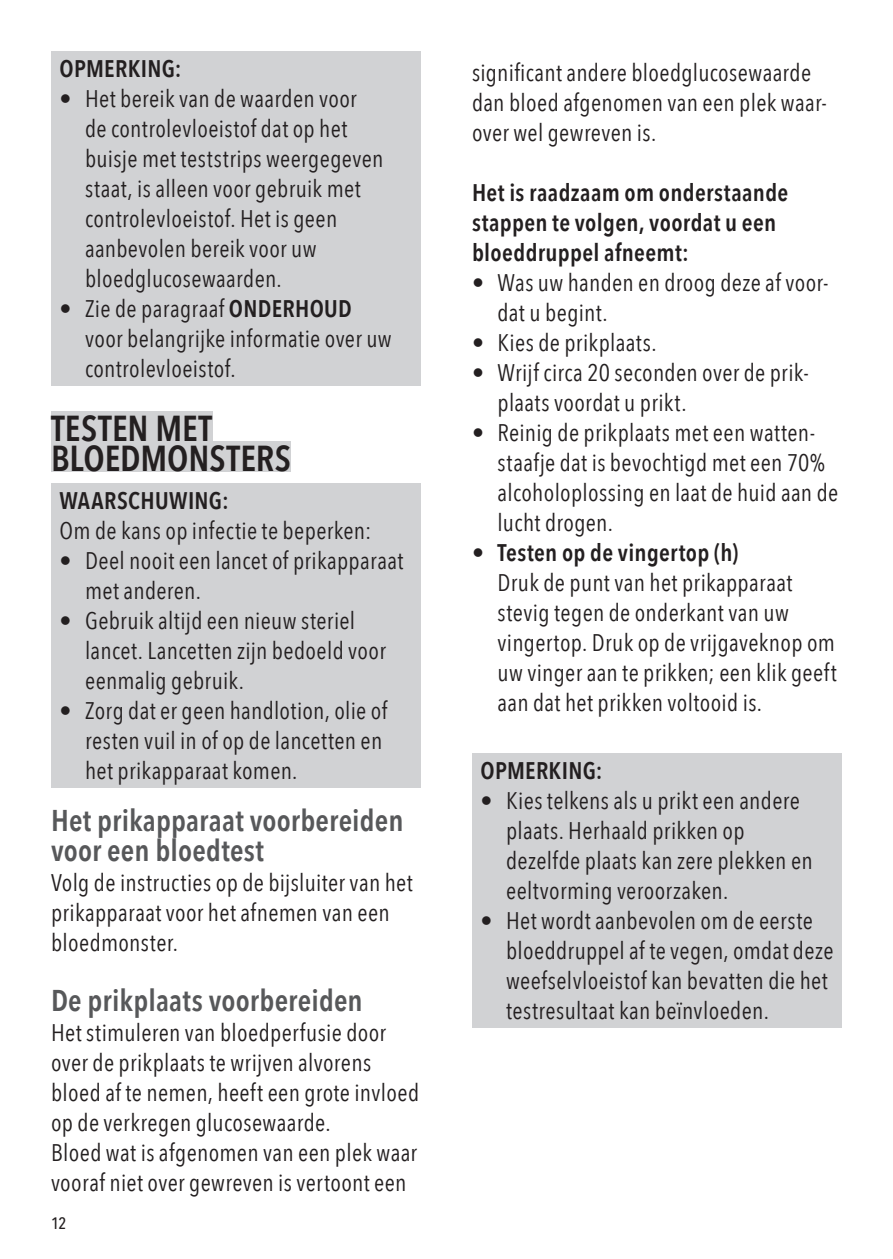
<style>
.page{position:relative;width:893px;height:1259px;background:#fff}
.page>*{position:absolute;margin:0;border:0;box-sizing:border-box;transform-origin:0 0}
.t1{font:600 36px/30px "Avenir Next Condensed";color:#231f20}
.t2{font:600 30px/30px "Avenir Next Condensed";letter-spacing:.005em;color:#57585a}
.t3{font:24px/30px "Avenir Next Condensed";letter-spacing:.015em;color:#231f20}
.t4{font:600 24px/30px "Avenir Next Condensed";letter-spacing:.015em;color:#231f20}
.t5{font:500 16.5px "Avenir Next Condensed";color:#231f20}
.s1{font-weight:600}
</style>
<div class="page">
<div style="left:51px;top:411px;width:161px;height:30px;background:#d1d2d4"></div>
<div style="left:51px;top:441px;width:240px;height:30px;background:#d1d2d4"></div>
<div style="left:51px;top:51px;width:370px;height:334px;background:#d1d2d4"></div>
<div style="left:51px;top:483px;width:370px;height:304px;background:#d1d2d4"></div>
<div style="left:472px;top:753px;width:370px;height:274px;background:#d1d2d4"></div>
<p class="t4" style="left:60px;top:52px;width:124px">OPMERKING:</p>
<p class="t3" style="left:85px;top:85px;width:300px;text-indent:-26px">• Het bereik van de waarden voor de controlevloeistof dat op het buisje met teststrips weergegeven staat, is alleen voor gebruik met controlevloeistof. Het is geen aanbevolen bereik voor uw bloedglucosewaarden.</p>
<p class="t3" style="left:85px;top:295px;width:308px;text-indent:-26px">• Zie de paragraaf <span class="s1">ONDERHOUD </span>voor belangrijke informatie over uw controlevloeistof.</p>
<h1 class="t1" style="left:51px;top:412px;width:241px">TESTEN MET<br>BLOEDMONSTERS</h1>
<p class="t4" style="left:60px;top:484px;width:171px">WAARSCHUWING:</p>
<p class="t3" style="left:60px;top:514px;width:313px">Om de kans op infectie te beperken:</p>
<p class="t3" style="left:85px;top:547px;width:320px;text-indent:-26px">• Deel nooit een lancet of prikapparaat met anderen.</p>
<p class="t3" style="left:85px;top:607px;width:302px;text-indent:-26px">• Gebruik altijd een nieuw steriel lancet. Lancetten zijn bedoeld voor eenmalig gebruik.</p>
<p class="t3" style="left:85px;top:697px;width:304px;text-indent:-26px">• Zorg dat er geen handlotion, olie of resten vuil in of op de lancetten en het prikapparaat komen.</p>
<p class="t2" style="left:51px;top:805px;width:354px">Het prikapparaat voorbereiden voor een bloedtest</p>
<p class="t3" style="left:51px;top:866px;width:363px">Volg de instructies op de bijsluiter van het prikapparaat voor het afnemen van een bloedmonster.</p>
<p class="t2" style="left:51px;top:985px;width:313px">De prikplaats voorbereiden</p>
<p class="t3" style="left:51px;top:1020px;width:370px">Het stimuleren van bloedperfusie door over de prikplaats te wrijven alvorens bloed af te nemen, heeft een grote invloed op de verkregen glucosewaarde.<br>Bloed wat is afgenomen van een plek waar vooraf niet over gewreven is vertoont een</p>
<p class="t5" style="left:51px;top:1216px;width:17px">12</p>
<p class="t3" style="left:472px;top:56px;width:356px">significant andere bloedglucosewaarde dan bloed afgenomen van een plek waar&shy;over wel gewreven is.</p>
<p class="t4" style="left:472px;top:177px;width:318px">Het is raadzaam om onderstaande stappen te volgen, voordat u een bloeddruppel afneemt:</p>
<p class="t3" style="left:497px;top:270px;width:332px;text-indent:-26px">• Was uw handen en droog deze af voor&shy;dat u begint.</p>
<p class="t3" style="left:472px;top:330px;width:186px">• Kies de prikplaats.</p>
<p class="t3" style="left:497px;top:360px;width:313px;text-indent:-26px">• Wrijf circa 20 seconden over de prik&shy;plaats voordat u prikt.</p>
<p class="t3" style="left:497px;top:420px;width:342px;text-indent:-26px">• Reinig de prikplaats met een watten&shy;staafje dat is bevochtigd met een 70% alcoholoplossing en laat de huid aan de lucht drogen.</p>
<p class="t4" style="left:472px;top:540px;width:268px">• Testen op de vingertop (h)</p>
<p class="t3" style="left:497px;top:570px;width:341px">Druk de punt van het prikapparaat stevig tegen de onderkant van uw vingertop. Druk op de vrijgaveknop om uw vinger aan te prikken; een klik geeft aan dat het prikken voltooid is.</p>
<p class="t4" style="left:480px;top:754px;width:124px">OPMERKING:</p>
<p class="t3" style="left:506px;top:787px;width:308px;text-indent:-26px">• Kies telkens als u prikt een andere plaats. Herhaald prikken op dezelfde plaats kan zere plekken en eeltvorming veroorzaken.</p>
<p class="t3" style="left:506px;top:907px;width:329px;text-indent:-26px">• Het wordt aanbevolen om de eerste bloeddruppel af te vegen, omdat deze weefselvloeistof kan bevatten die het testresultaat kan beïnvloeden.</p>
</div>
